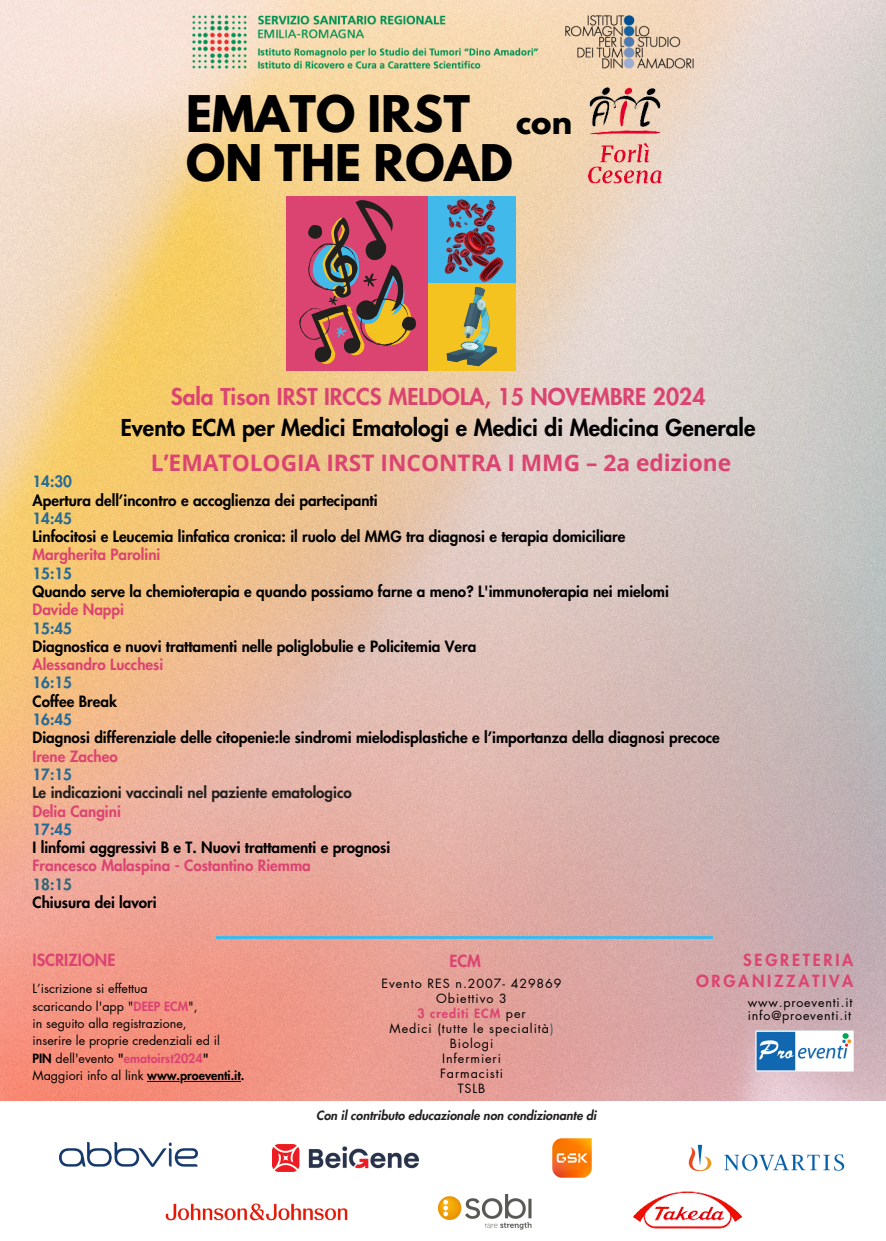
<style>
.page{position:relative;width:886px;height:1241px;background:#fff}
.page>*{position:absolute;margin:0;border:0;box-sizing:border-box;transform-origin:0 0}
.t1{font:700 44.75px/49.8px "League Spartan";color:#000}
.t2{font:700 30.81px "League Spartan";color:#000}
.t3{font:700 22.75px "Open Sans";color:#db4471}
.t4{font:800 22.69px/31.4px "Futura LT Pro";color:#000;text-align:center}
.t5{font:800 16.38px/20.6px "Futura LT Pro";letter-spacing:.165em;color:#db4471;text-align:right}
.t6{font:800 16.38px "Futura LT Pro";color:#db4471}
.t7{font:800 15.19px/18.2px "Futura LT Pro";color:#000}
.t8{font:12.5px "Futura LT Pro";color:#000}
.t9{font:12.5px "Futura LT Pro";letter-spacing:.065em;color:#000}
.t10{font:italic 800 12.5px "Futura LT Pro";color:#221f1f}
.t11{font:800 12.5px "Futura LT Pro";color:#db4471}
.t12{font:800 12.5px "Futura LT Pro";letter-spacing:.075em;color:#db4471}
.s1{color:#db4471}
.s2{color:#256996}
.s3{color:#221f1f}
.s4{color:#2f6777}
.s5{font-weight:400;color:#000}
.s6{font-weight:800;color:#db4471}
.s7{color:#000}
.s8{font-weight:800}
</style>
<div class="page">
<img style="left:0;top:0;width:886px;height:1100px">
<div style="left:286px;top:196px;width:143px;height:175px;background:#db4471"></div>
<div style="left:429px;top:196px;width:87px;height:88px;background:#41baeb"></div>
<div style="left:429px;top:283px;width:87px;height:88px;background:#f5c320"></div>
<svg style="left:299px;top:200px;width:117px;height:164px"></svg>
<img style="left:175px;top:1px;width:536px;height:80px">
<img style="left:556px;top:71px;width:138px;height:132px">
<img style="left:445px;top:199px;width:58px;height:167px">
<img style="left:755px;top:1030px;width:98px;height:41px">
<hr style="left:216px;top:936px;width:496px;height:2px;background:#41baeb">
<img style="left:60px;top:1142px;width:112px;height:23px">
<img style="left:357px;top:1148px;width:62px;height:21px">
<img style="left:552px;top:1138px;width:40px;height:40px">
<img style="left:688px;top:1144px;width:157px;height:28px">
<img style="left:155px;top:1144px;width:202px;height:77px">
<img style="left:438px;top:1194px;width:93px;height:35px">
<img style="left:633px;top:1191px;width:110px;height:38px">
<hr style="left:147px;top:1080px;width:94px;height:1px;background:#000">
<h4 class="t1" style="left:186px;top:94px;width:328px">EMATO IRST<br>ON THE ROAD</h4>
<h4 class="t2" style="left:516px;top:106px;width:57px">con</h4>
<p class="t4" style="left:121px;top:382px;width:636px"><span class="s1">Sala Tison IRST IRCCS MELDOLA, 15 NOVEMBRE 2024<br></span>Evento ECM per Medici Ematologi e Medici di Medicina Generale</p>
<h4 class="t3" style="left:151px;top:447px;width:582px">L’EMATOLOGIA IRST INCONTRA I MMG – 2a edizione</h4>
<p class="t7" style="left:33px;top:473px;width:689px"><span class="s2">14:30<br></span>Apertura dell’incontro e accoglienza dei partecipanti<br><span class="s2">14:45<br></span>Linfocitosi e Leucemia linfatica cronica: il ruolo del MMG tra diagnosi e terapia domiciliare<br><span class="s1">Margherita Parolini<br></span><span class="s2">15:15<br></span>Quando serve la chemioterapia e quando possiamo farne a meno? L'immunoterapia nei mielomi<br><span class="s1">Davide Nappi<br></span><span class="s2">15:45<br></span>Diagnostica e nuovi trattamenti nelle poliglobulie e Policitemia Vera<br><span class="s1">Alessandro Lucchesi<br></span><span class="s2">16:15<br></span>Coffee Break<br><span class="s2">16:45<br></span>Diagnosi differenziale delle citopenie:le sindromi mielodisplastiche e l’importanza della diagnosi precoce<br><span class="s1">Irene Zacheo<br></span><span class="s2">17:15<br></span><span class="s3">Le indicazioni vaccinali nel paziente ematologico<br></span><span class="s1">Delia Cangini<br></span><span class="s2">17:45<br></span>I linfomi aggressivi B e T. Nuovi trattamenti e prognosi<br><span class="s1">Francesco Malaspina - Costantino Riemma<br></span><span class="s4">18:15<br></span>Chiusura dei lavori</p>
<p class="t6" style="left:33px;top:952px;width:84px">ISCRIZIONE</p>
<p class="t5" style="left:449px;top:951px;width:33px">ECM</p>
<p class="t9" style="left:382px;top:977px;width:182px">Evento RES n.2007- 429869</p>
<p class="t9" style="left:436px;top:992px;width:72px">Obiettivo 3</p>
<p class="t12" style="left:417px;top:1007px;width:110px">3 crediti ECM <span class="s5">per</span></p>
<p class="t9" style="left:390px;top:1022px;width:166px">Medici (tutte le specialità<span class="s4">)</span></p>
<h6 class="t9" style="left:450px;top:1037px;width:45px">Biologi</h6>
<p class="t9" style="left:442px;top:1052px;width:60px">Infermieri</p>
<p class="t9" style="left:440px;top:1067px;width:65px">Farmacisti</p>
<p class="t9" style="left:458px;top:1082px;width:29px">TSLB</p>
<p class="t10" style="left:316px;top:1109px;width:282px">Con il contributo educazionale non condizionante di</p>
<p class="t8" style="left:33px;top:983px;width:117px">L’iscrizione si effettua</p>
<p class="t8" style="left:33px;top:1000px;width:167px">scaricando l'app "<span class="s6">DEEP ECM</span>",</p>
<p class="t8" style="left:33px;top:1017px;width:156px">in seguito alla registrazione,</p>
<p class="t8" style="left:33px;top:1035px;width:189px">inserire le proprie credenziali ed il</p>
<p class="t11" style="left:33px;top:1052px;width:178px"><span class="s7">PIN</span> <span class="s5">dell'evento</span> <span class="s7">"</span>ematoirst2024<span class="s7">"</span></p>
<p class="t8" style="left:33px;top:1069px;width:213px">Maggiori info al link <span class="s8">www.proeventi.it.</span></p>
<p class="t5" style="left:696px;top:950px;width:159px">SEGRETERIA<br>ORGANIZZATIVA</p>
<p class="t9" style="left:748px;top:996px;width:106px">www.proeventi.it</p>
<p class="t9" style="left:748px;top:1009px;width:105px">info@proeventi.it</p>
</div>
